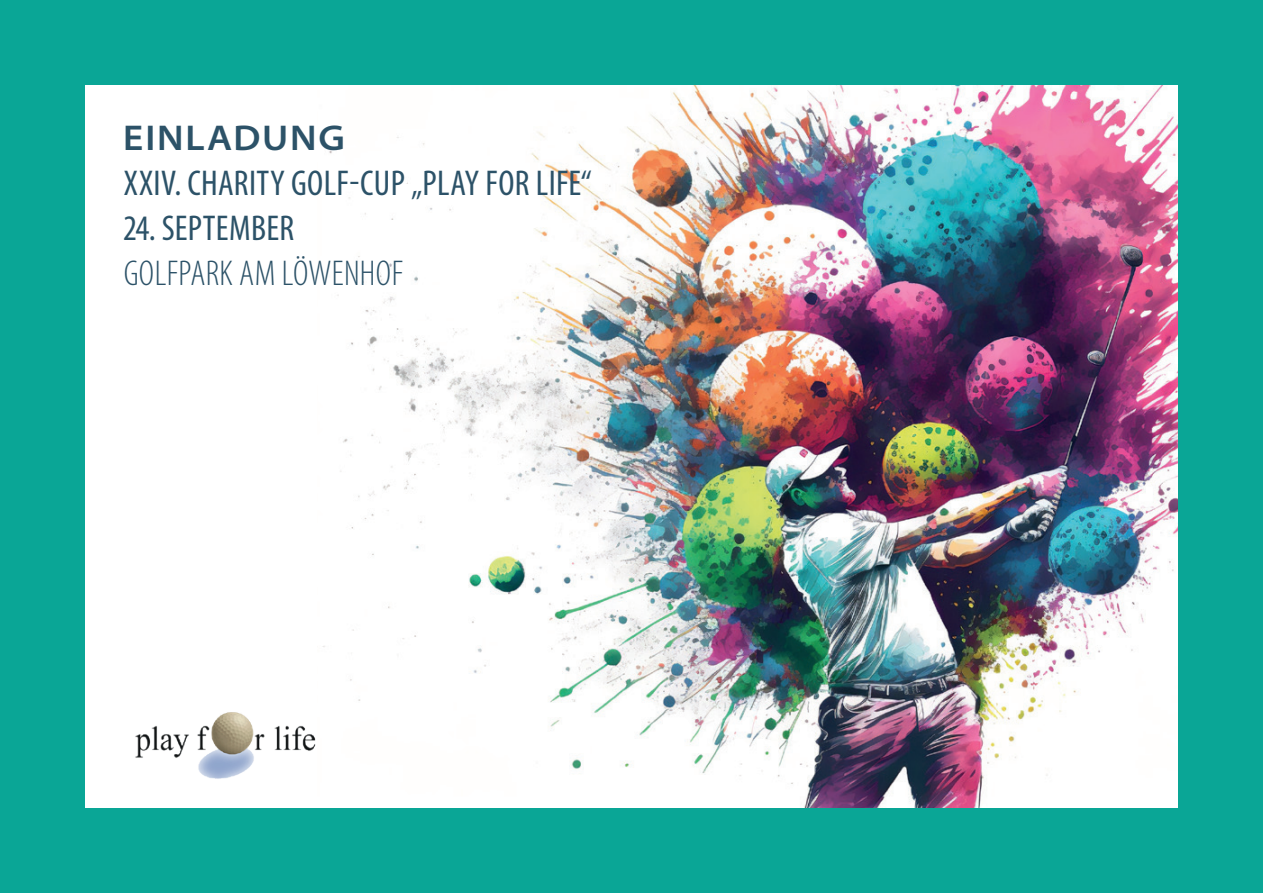
<style>
.page{position:relative;width:1263px;height:893px;background:#0aa696}
.page>*{position:absolute;margin:0;border:0;box-sizing:border-box;transform-origin:0 0}
.t1{font:condensed 36px "Myriad Pro";letter-spacing:.01em;color:#2c5268}
.t2{font:300 condensed 36px "Myriad Pro";letter-spacing:.01em;color:#2c5268}
.t3{font:36px "Myriad Variable Concept";letter-spacing:.05em;color:#2c5268}
</style>
<div class="page">
<div style="left:85px;top:85px;width:1093px;height:723px;background:#fff"></div>
<img style="left:323px;top:85px;width:855px;height:723px">
<img style="left:135px;top:702px;width:197px;height:81px">
<p class="t3" style="left:123px;top:117px;width:223px">EINLADUNG</p>
<p class="t1" style="left:124px;top:162px;width:470px">XXIV. CHARITY GOLF-CUP „PLAY FOR LIFE“</p>
<p class="t1" style="left:123px;top:207px;width:172px">24. SEPTEMBER</p>
<p class="t2" style="left:124px;top:252px;width:281px">GOLFPARK AM LÖWENHOF</p>
</div>
